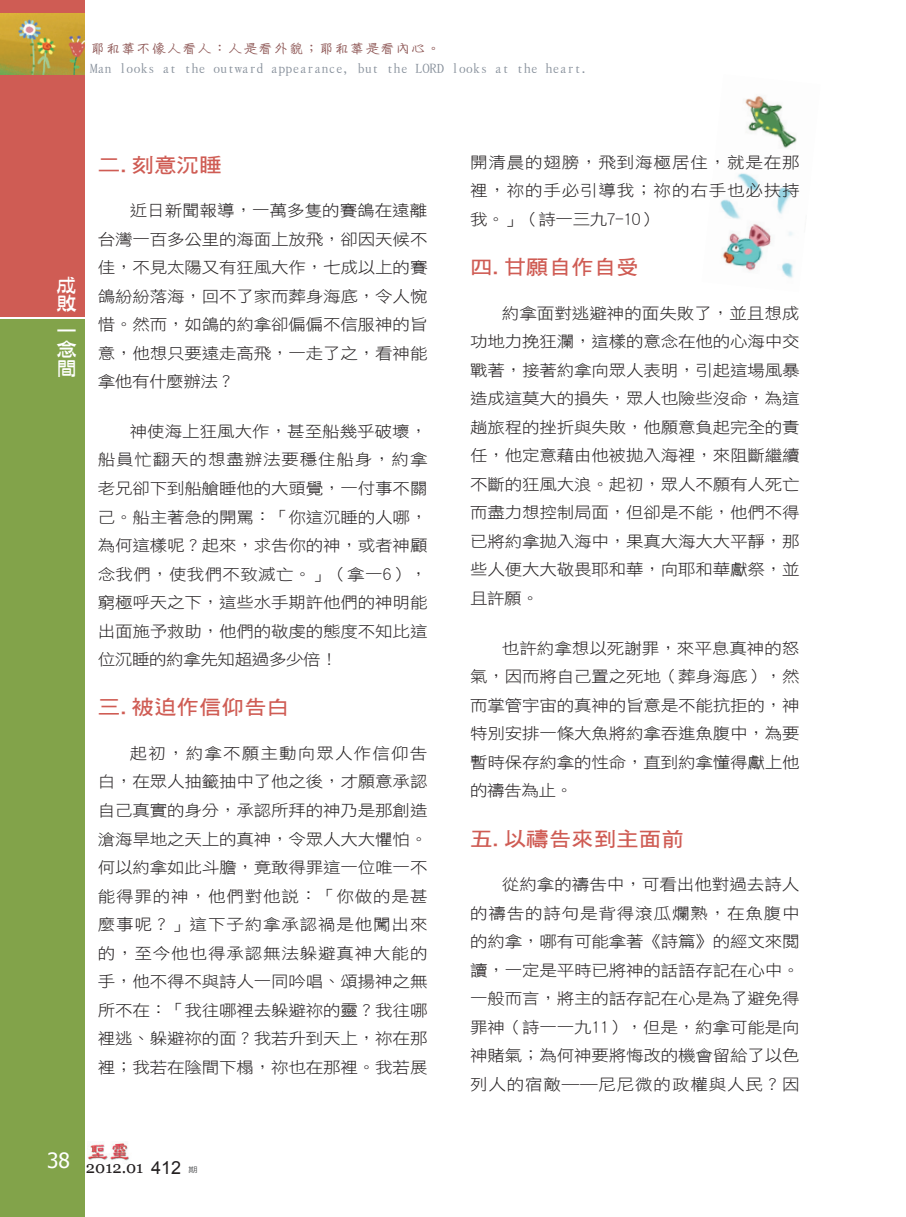
<style>
.page{position:relative;width:906px;height:1217px;background:#fff}
.page>*{position:absolute;margin:0;border:0;box-sizing:border-box;transform-origin:0 0}
.大標{font:20.25px "DF Hei W7 WIN BF";color:#cf5c54;scale:1.11 1}
.t1{font:18.9px/18.5px "DF Ya Yi W6 WIN BF";color:#fff;scale:1.11 1}
.t2{font:16.5px "Georgia";color:#231f20}
.t3{font:15.75px/28.5px "DF Hei W3 WIN BF";letter-spacing:-.01em;color:#231f20;text-align:justify;scale:1.11 1}
.t4{font:15.3px "DF Zhou Xing W3 WIN BF";letter-spacing:-.05em;color:#88919c;scale:1.05 1}
.t5{font:15.3px "DF Zhou Xing W3 WIN BF";letter-spacing:-.05em;color:#8e5755;scale:1.05 1}
.t6{font:7.5px "DF Hei W5 WIN BF";color:#57585a;scale:1.25 1}
.s1{font-family:"Arial";font-size:18px}
</style>
<div class="page">
<img style="left:88px;top:1143px;width:41px;height:18px">
<div style="left:0;top:0;width:84px;height:316px;background:#cf5c54"></div>
<div style="left:0;top:319px;width:84px;height:897px;background:#82a34a"></div>
<img style="left:0;top:13px;width:84px;height:61px">
<img style="left:720px;top:96px;width:77px;height:182px">
<p class="t5" style="left:90px;top:41px;width:336px">耶和華不像人看人：人是看外貌；耶和華是看內心。</p>
<p class="t4" style="left:90px;top:60px;width:477px">Man looks at the outward appearance, but the LORD looks at the heart.</p>
<p class="t1" style="left:56px;top:276px;width:20px">成敗</p>
<p class="t1" style="left:56px;top:322px;width:20px;text-align:justify">一念間</p>
<p class="大標" style="left:98px;top:154px;width:113px">二.刻意沉睡</p>
<p class="t3" style="left:98px;top:196px;width:298px;text-indent:32px">近日新聞報導，一萬多隻的賽鴿在遠離台灣一百多公里的海面上放飛，卻因天候不佳，不見太陽又有狂風大作，七成以上的賽鴿紛紛落海，回不了家而葬身海底，令人惋惜。然而，如鴿的約拿卻偏偏不信服神的旨意，他想只要遠走高飛，一走了之，看神能拿他有什麼辦法？</p>
<p class="t3" style="left:98px;top:417px;width:298px;text-indent:32px">神使海上狂風大作，甚至船幾乎破壞，船員忙翻天的想盡辦法要穩住船身，約拿老兄卻下到船艙睡他的大頭覺，一付事不關己。船主著急的開罵：「你這沉睡的人哪，為何這樣呢？起來，求告你的神，或者神顧念我們，使我們不致滅亡。」（拿一6），窮極呼天之下，這些水手期許他們的神明能出面施予救助，他們的敬虔的態度不知比這位沉睡的約拿先知超過多少倍！</p>
<p class="大標" style="left:98px;top:697px;width:174px">三.被迫作信仰告白</p>
<p class="t3" style="left:98px;top:738px;width:298px;text-indent:32px">起初，約拿不願主動向眾人作信仰告白，在眾人抽籤抽中了他之後，才願意承認自己真實的身分，承認所拜的神乃是那創造滄海旱地之天上的真神，令眾人大大懼怕。何以約拿如此斗膽，竟敢得罪這一位唯一不能得罪的神，他們對他說：「你做的是甚麼事呢？」這下子約拿承認禍是他闖出來的，至今他也得承認無法躲避真神大能的手，他不得不與詩人一同吟唱、頌揚神之無所不在：「我往哪裡去躲避祢的靈？我往哪裡逃、躲避祢的面？我若升到天上，祢在那裡；我若在陰間下榻，祢也在那裡。我若展</p>
<p class="t3" style="left:470px;top:148px;width:298px">開清晨的翅膀，飛到海極居住，就是在那裡，祢的手必引導我；祢的右手也必扶持我。」（詩一三九7-10）</p>
<p class="大標" style="left:470px;top:257px;width:154px">四.甘願自作自受</p>
<p class="t3" style="left:470px;top:298px;width:298px;text-indent:32px">約拿面對逃避神的面失敗了，並且想成功地力挽狂瀾，這樣的意念在他的心海中交戰著，接著約拿向眾人表明，引起這場風暴造成這莫大的損失，眾人也險些沒命，為這趟旅程的挫折與失敗，他願意負起完全的責任，他定意藉由他被拋入海裡，來阻斷繼續不斷的狂風大浪。起初，眾人不願有人死亡而盡力想控制局面，但卻是不能，他們不得已將約拿拋入海中，果真大海大大平靜，那些人便大大敬畏耶和華，向耶和華獻祭，並且許願。</p>
<p class="t3" style="left:470px;top:633px;width:298px;text-indent:32px">也許約拿想以死謝罪，來平息真神的怒氣，因而將自己置之死地（葬身海底），然而掌管宇宙的真神的旨意是不能抗拒的，神特別安排一條大魚將約拿吞進魚腹中，為要暫時保存約拿的性命，直到約拿懂得獻上他的禱告為止。</p>
<p class="大標" style="left:470px;top:828px;width:194px">五.以禱告來到主面前</p>
<p class="t3" style="left:470px;top:869px;width:298px;text-indent:32px">從約拿的禱告中，可看出他對過去詩人的禱告的詩句是背得滾瓜爛熟，在魚腹中的約拿，哪有可能拿著《詩篇》的經文來閱讀，一定是平時已將神的話語存記在心中。一般而言，將主的話存記在心是為了避免得罪神（詩一一九11），但是，約拿可能是向神賭氣；為何神要將悔改的機會留給了以色列人的宿敵──尼尼微的政權與人民？因</p>
<p class="t2" style="left:47px;top:1156px;width:136px"><sup>38</sup> 2012.01 <span class="s1">412</span></p>
<p class="t6" style="left:188px;top:1165px;width:9px">期</p>
</div>
